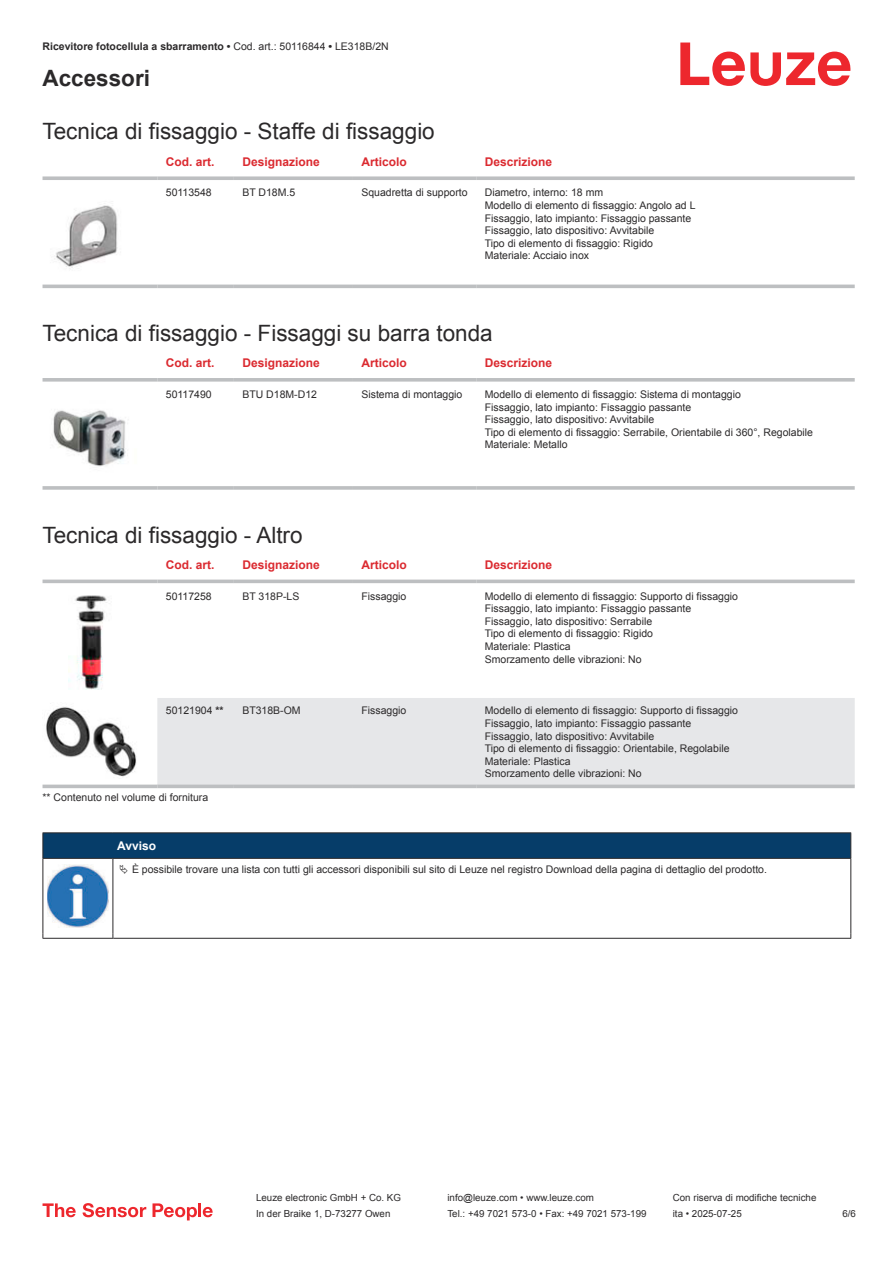
<style>
.page{position:relative;width:893px;height:1263px;background:#fff}
.page>*{position:absolute;margin:0;border:0;box-sizing:border-box;transform-origin:0 0}
.t1{font:22.5px "Arial";color:#2b292a}
.t2{font:700 22.5px "Arial";color:#2b292a}
.t3{font:700 12px "Arial";color:#db2a30}
.t4{font:700 12px "Arial";color:#fff}
.t5{font:10.5px/12.6px "Arial";color:#2b292a}
.t6{font:700 10.5px "Arial";color:#2b292a}
.t7{font:9.75px "Arial";color:#2b292a}
.s1{font-weight:400}
.s2{font-weight:700}
</style>
<div class="page">
<svg style="left:680px;top:43px;width:170px;height:43px"></svg>
<svg style="left:43px;top:284px;width:812px;height:1px"></svg>
<svg style="left:43px;top:176px;width:114px;height:4px"></svg>
<svg style="left:157px;top:176px;width:77px;height:4px"></svg>
<svg style="left:234px;top:176px;width:119px;height:4px"></svg>
<svg style="left:353px;top:176px;width:123px;height:4px"></svg>
<svg style="left:476px;top:176px;width:379px;height:4px;background:#c4c6c8"></svg>
<hr style="left:43px;top:285px;width:114px;height:3px;background:#bdbfc1">
<hr style="left:157px;top:285px;width:77px;height:3px;background:#bdbfc1">
<hr style="left:234px;top:285px;width:119px;height:3px;background:#bdbfc1">
<hr style="left:353px;top:285px;width:123px;height:3px;background:#bdbfc1">
<hr style="left:476px;top:285px;width:379px;height:3px;background:#bdbfc1">
<img style="left:54px;top:205px;width:64px;height:64px">
<svg style="left:43px;top:378px;width:114px;height:4px"></svg>
<svg style="left:157px;top:378px;width:77px;height:4px"></svg>
<svg style="left:234px;top:378px;width:119px;height:4px"></svg>
<svg style="left:353px;top:378px;width:123px;height:4px"></svg>
<svg style="left:476px;top:378px;width:379px;height:4px;background:#c3c5c7"></svg>
<svg style="left:43px;top:486px;width:114px;height:4px"></svg>
<hr style="left:157px;top:486px;width:77px;height:4px;background:#c5c7c8">
<svg style="left:234px;top:486px;width:119px;height:4px"></svg>
<svg style="left:353px;top:486px;width:123px;height:4px"></svg>
<hr style="left:476px;top:486px;width:379px;height:4px;background:#c5c7c8">
<img style="left:53px;top:410px;width:75px;height:57px">
<svg style="left:43px;top:579px;width:812px;height:210px"></svg>
<div style="left:157px;top:698px;width:698px;height:87px;background:#e6e7e9"></div>
<hr style="left:43px;top:580px;width:114px;height:3px;background:#bdbfc1">
<hr style="left:157px;top:580px;width:77px;height:3px;background:#bdbfc1">
<hr style="left:234px;top:580px;width:119px;height:3px;background:#bdbfc1">
<hr style="left:353px;top:580px;width:123px;height:3px;background:#bdbfc1">
<hr style="left:476px;top:580px;width:379px;height:3px;background:#bdbfc1">
<hr style="left:43px;top:785px;width:114px;height:3px;background:#bdbfc1">
<hr style="left:157px;top:785px;width:77px;height:3px;background:#bdbfc1">
<hr style="left:234px;top:785px;width:119px;height:3px;background:#bdbfc1">
<hr style="left:353px;top:785px;width:123px;height:3px;background:#bdbfc1">
<hr style="left:476px;top:785px;width:379px;height:3px;background:#bdbfc1">
<img style="left:69px;top:587px;width:45px;height:107px">
<img style="left:43px;top:702px;width:97px;height:76px">
<svg style="left:44px;top:859px;width:806px;height:79px"></svg>
<hr style="left:43px;top:832px;width:70px;height:1px;background:#2b292a">
<hr style="left:43px;top:858px;width:70px;height:1px;background:#2b292a">
<hr style="left:113px;top:832px;width:738px;height:1px;background:#2b292a">
<div style="left:43px;top:833px;width:808px;height:25px;background:#063d69"></div>
<hr style="left:113px;top:858px;width:738px;height:1px;background:#2b292a">
<hr style="left:43px;top:859px;width:1px;height:75px;background:#2b292a">
<hr style="left:113px;top:859px;width:1px;height:75px;background:#2b292a">
<hr style="left:850px;top:859px;width:1px;height:75px;background:#2b292a">
<hr style="left:43px;top:938px;width:70px;height:1px;background:#2b292a">
<hr style="left:113px;top:938px;width:738px;height:1px;background:#2b292a">
<img style="left:47px;top:865px;width:61px;height:62px">
<div style="left:115px;top:859px;width:734px;height:20px;background:#fff"></div>
<svg style="left:43px;top:1203px;width:33px;height:14px"></svg>
<svg style="left:83px;top:1203px;width:63px;height:14px"></svg>
<svg style="left:153px;top:1203px;width:44px;height:17px"></svg>
<hr style="left:198px;top:1203px;width:3px;height:14px;background:#ed272d">
<svg style="left:203px;top:1207px;width:10px;height:10px"></svg>
<p class="t6" style="left:43px;top:42px;width:348px">Ricevitore fotocellula a sbarramento • <span class="s1">Cod. art.: 50116844</span> • <span class="s1">LE318B/2N</span></p>
<h1 class="t2" style="left:43px;top:69px;width:109px">Accessori</h1>
<h1 class="t1" style="left:43px;top:123px;width:394px">Tecnica di fissaggio - Staffe di fissaggio</h1>
<p class="t3" style="left:166px;top:157px;width:50px">Cod. art.</p>
<p class="t3" style="left:242px;top:157px;width:79px">Designazione</p>
<p class="t3" style="left:361px;top:157px;width:47px">Articolo</p>
<p class="t3" style="left:485px;top:157px;width:69px">Descrizione</p>
<p class="t5" style="left:166px;top:187px;width:47px">50113548</p>
<p class="t5" style="left:242px;top:187px;width:54px">BT D18M.5</p>
<p class="t5" style="left:361px;top:187px;width:108px">Squadretta di supporto</p>
<p class="t5" style="left:485px;top:187px;width:212px">Diametro, interno: 18 mm<br>Modello di elemento di fissaggio: Angolo ad L Fissaggio, lato impianto: Fissaggio passante Fissaggio, lato dispositivo: Avvitabile<br>Tipo di elemento di fissaggio: Rigido Materiale: Acciaio inox</p>
<h1 class="t1" style="left:43px;top:325px;width:452px">Tecnica di fissaggio - Fissaggi su barra tonda</h1>
<p class="t3" style="left:166px;top:358px;width:50px">Cod. art.</p>
<p class="t3" style="left:242px;top:358px;width:79px">Designazione</p>
<p class="t3" style="left:361px;top:358px;width:47px">Articolo</p>
<p class="t3" style="left:485px;top:358px;width:69px">Descrizione</p>
<p class="t5" style="left:166px;top:389px;width:47px">50117490</p>
<p class="t5" style="left:242px;top:389px;width:76px">BTU D18M-D12</p>
<p class="t5" style="left:361px;top:389px;width:102px">Sistema di montaggio</p>
<p class="t5" style="left:485px;top:389px;width:330px">Modello di elemento di fissaggio: Sistema di montaggio<br>Fissaggio, lato impianto: Fissaggio passante<br>Fissaggio, lato dispositivo: Avvitabile<br>Tipo di elemento di fissaggio: Serrabile, Orientabile di 360°, Regolabile Materiale: Metallo</p>
<h1 class="t1" style="left:43px;top:526px;width:262px">Tecnica di fissaggio - Altro</h1>
<p class="t3" style="left:166px;top:560px;width:50px">Cod. art.</p>
<p class="t3" style="left:242px;top:560px;width:79px">Designazione</p>
<p class="t3" style="left:361px;top:560px;width:47px">Articolo</p>
<p class="t3" style="left:485px;top:560px;width:69px">Descrizione</p>
<p class="t5" style="left:166px;top:591px;width:47px">50117258</p>
<p class="t5" style="left:242px;top:591px;width:59px">BT 318P-LS</p>
<p class="t5" style="left:361px;top:591px;width:46px">Fissaggio</p>
<p class="t5" style="left:485px;top:591px;width:255px">Modello di elemento di fissaggio: Supporto di fissaggio Fissaggio, lato impianto: Fissaggio passante Fissaggio, lato dispositivo: Serrabile<br>Tipo di elemento di fissaggio: Rigido<br>Materiale: Plastica<br>Smorzamento delle vibrazioni: No</p>
<p class="t5" style="left:166px;top:705px;width:59px">50121904 <span class="s2">**</span></p>
<p class="t5" style="left:242px;top:705px;width:60px">BT318B-OM</p>
<p class="t5" style="left:361px;top:705px;width:46px">Fissaggio</p>
<p class="t5" style="left:485px;top:705px;width:255px">Modello di elemento di fissaggio: Supporto di fissaggio Fissaggio, lato impianto: Fissaggio passante Fissaggio, lato dispositivo: Avvitabile<br>Tipo di elemento di fissaggio: Orientabile, Regolabile Materiale: Plastica<br>Smorzamento delle vibrazioni: No</p>
<p class="t5" style="left:43px;top:791px;width:167px">** Contenuto nel volume di fornitura</p>
<p class="t4" style="left:117px;top:841px;width:40px">Avviso</p>
<p class="t5" style="left:132px;top:864px;width:636px">È possibile trovare una lista con tutti gli accessori disponibili sul sito di Leuze nel registro Download della pagina di dettaglio del prodotto.</p>
<p class="t7" style="left:256px;top:1194px;width:146px">Leuze electronic GmbH + Co. KG</p>
<p class="t7" style="left:447px;top:1194px;width:148px">info@leuze.com • www.leuze.com</p>
<p class="t7" style="left:673px;top:1194px;width:145px">Con riserva di modifiche tecniche</p>
<p class="t7" style="left:256px;top:1210px;width:136px">In der Braike 1, D-73277 Owen</p>
<p class="t7" style="left:447px;top:1210px;width:201px">Tel.: +49 7021 573-0 • Fax: +49 7021 573-199</p>
<p class="t7" style="left:673px;top:1210px;width:70px">ita • 2025-07-25</p>
<p class="t7" style="left:842px;top:1210px;width:15px">6 /6</p>
</div>
